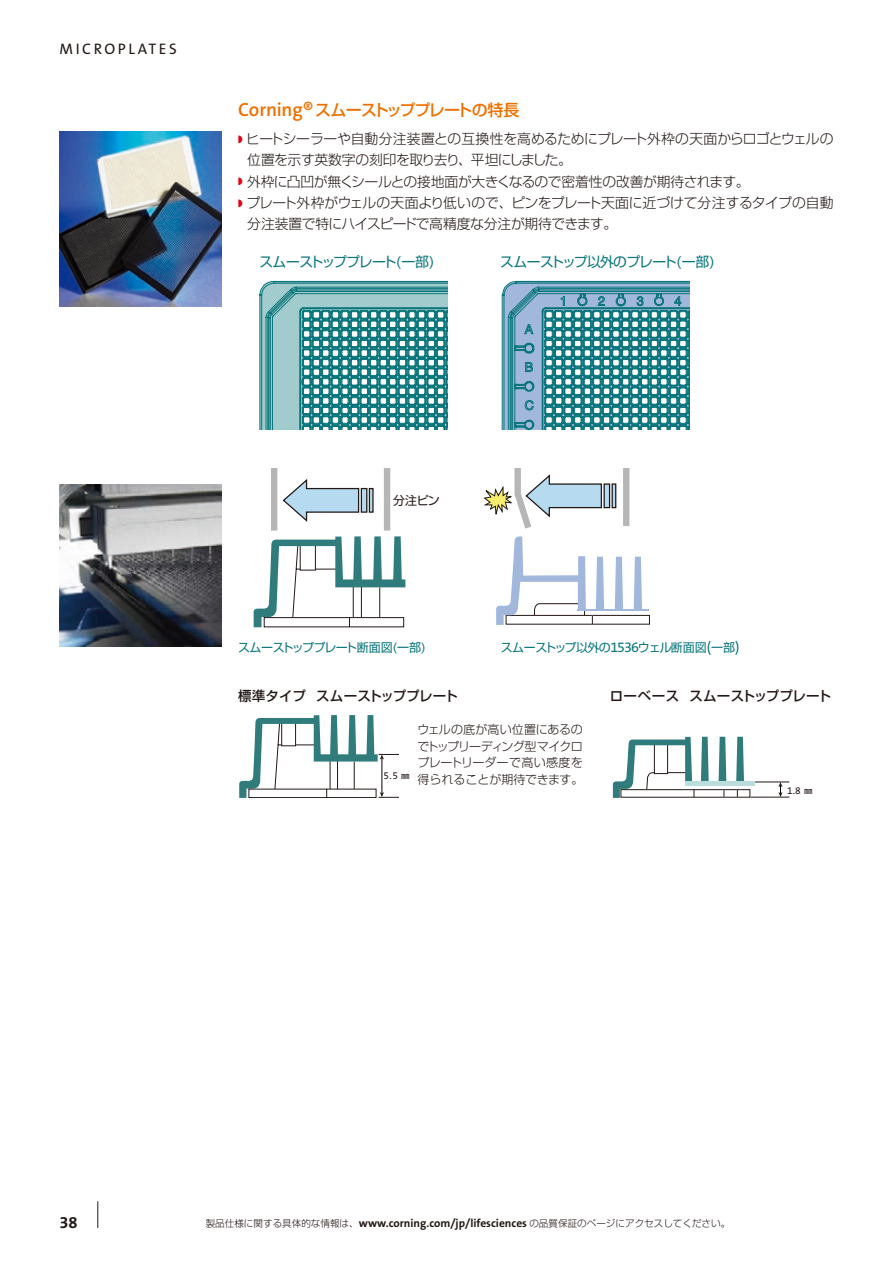
<style>
.page{position:relative;width:893px;height:1263px;background:#fff}
.page>*{position:absolute;margin:0;border:0;box-sizing:border-box;transform-origin:0 0}
.t1{font:700 16.65px "The Sans B W7";color:#231916}
.t2{font:500 15.9px "Shin Go Pro";letter-spacing:-.055em;color:#ed7102}
.t3{font:15.3px "The Sans B W5 Plain";letter-spacing:.165em;color:#231916}
.t4{font:300 13.8px/21.3px "Shin Go Pro";letter-spacing:-.03em;color:#231916}
.t5{font:13.8px "Shin Go Pro Regular 90 pv RKSJ H";letter-spacing:-.05em;color:#0a767b}
.t6{font:13.5px "Shin Go Pro Medium 90 pv RKSJ H";letter-spacing:.005em;color:#231916}
.t7{font:12px/16.5px "Shin Go Pro Light 90 pv RKSJ H";letter-spacing:-.015em;color:#231916;text-align:justify}
.t8{font:12px "Shin Go Pro Regular 90 pv RKSJ H";letter-spacing:-.05em;color:#0a767b}
.t9{font:12px "Shin Go Pro Regular 90 pv RKSJ H";color:#231916}
.t10{font:10.2px "The Sans B W5 Plain";color:#231916}
.t11{font:300 9.6px "Shin Go Pro";color:#231916}
.s1{font-family:"The Sans B W6";font-weight:600;font-size:19.2px}
.s2{font-family:"The Sans B W5 Plain";font-size:14.4px}
.s3{font-family:"Shin Go Pro Regular 90 pv RKSJ H";font-size:8.55px}
.s4{font-family:"The Sans B W7";font-weight:700;font-size:11.55px}
</style>
<div class="page">
<svg style="left:98px;top:1201px;width:1px;height:27px"></svg>
<hr style="left:751px;top:797px;width:38px;height:1px;background:#231916">
<hr style="left:755px;top:782px;width:34px;height:1px;background:#231916">
<svg style="left:701px;top:737px;width:8px;height:45px"></svg>
<svg style="left:719px;top:737px;width:7px;height:45px"></svg>
<svg style="left:736px;top:737px;width:8px;height:45px"></svg>
<hr style="left:685px;top:782px;width:70px;height:4px;background:#badedc">
<div style="left:621px;top:789px;width:129px;height:8px;border:1px solid #231916"></div>
<svg style="left:239px;top:715px;width:456px;height:83px"></svg>
<svg style="left:778px;top:782px;width:4px;height:15px"></svg>
<img style="left:60px;top:485px;width:161px;height:161px">
<img style="left:60px;top:132px;width:161px;height:174px">
<svg style="left:259px;top:281px;width:189px;height:15px;background:#5fa5a8"></svg>
<svg style="left:501px;top:281px;width:189px;height:15px;background:#5e9bb0"></svg>
<svg style="left:253px;top:296px;width:437px;height:331px"></svg>
<p class="t3" style="left:60px;top:39px;width:119px">MICROPLATES</p>
<p class="t2" style="left:238px;top:97px;width:283px"><span class="s1">Corning®</span>スムーストッププレートの特長</p>
<p class="t4" style="left:246px;top:126px;width:589px">ヒートシーラーや自動分注装置との互換性を高めるためにプレート外枠の天面からロゴとウェルの位置を示す英数字の刻印を取り去り、平坦にしました。<br>外枠に凸凹が無くシールとの接地面が大きくなるので密着性の改善が期待されます。<br>プレート外枠がウェルの天面より低いので、ピンをプレート天面に近づけて分注するタイプの自動分注装置で特にハイスピードで高精度な分注が期待できます。</p>
<p class="t5" style="left:260px;top:251px;width:176px">スムーストッププレート(一部)</p>
<p class="t5" style="left:500px;top:251px;width:216px">スムーストップ以外のプレート(一部)</p>
<p class="t9" style="left:393px;top:490px;width:48px">分注ピン</p>
<p class="t8" style="left:238px;top:638px;width:189px">スムーストッププレート断面図(一部)</p>
<p class="t8" style="left:501px;top:638px;width:240px">スムーストップ以外の<span class="s2">1536</span>ウェル断面図<span class="s2">(</span>一部<span class="s2">)</span></p>
<p class="t6" style="left:238px;top:684px;width:221px">標準タイプ スムーストッププレート</p>
<p class="t6" style="left:610px;top:684px;width:223px">ローベース スムーストッププレート</p>
<p class="t10" style="left:384px;top:769px;width:28px">5.5 <span class="s3">㎜</span></p>
<p class="t7" style="left:417px;top:720px;width:168px">ウェルの底が高い位置にあるのでトップリーディング型マイクロプレートリーダーで高い感度を得られることが期待できます。</p>
<p class="t10" style="left:787px;top:784px;width:27px">1.8 <span class="s3">㎜</span></p>
<p class="t1" style="left:60px;top:1212px;width:20px">38</p>
<p class="t11" style="left:206px;top:1215px;width:526px">製品仕様に関する具体的な情報は、<span class="s4">www.corning.com/jp/lifesciences</span> の品質保証のページにアクセスしてください。</p>
</div>
